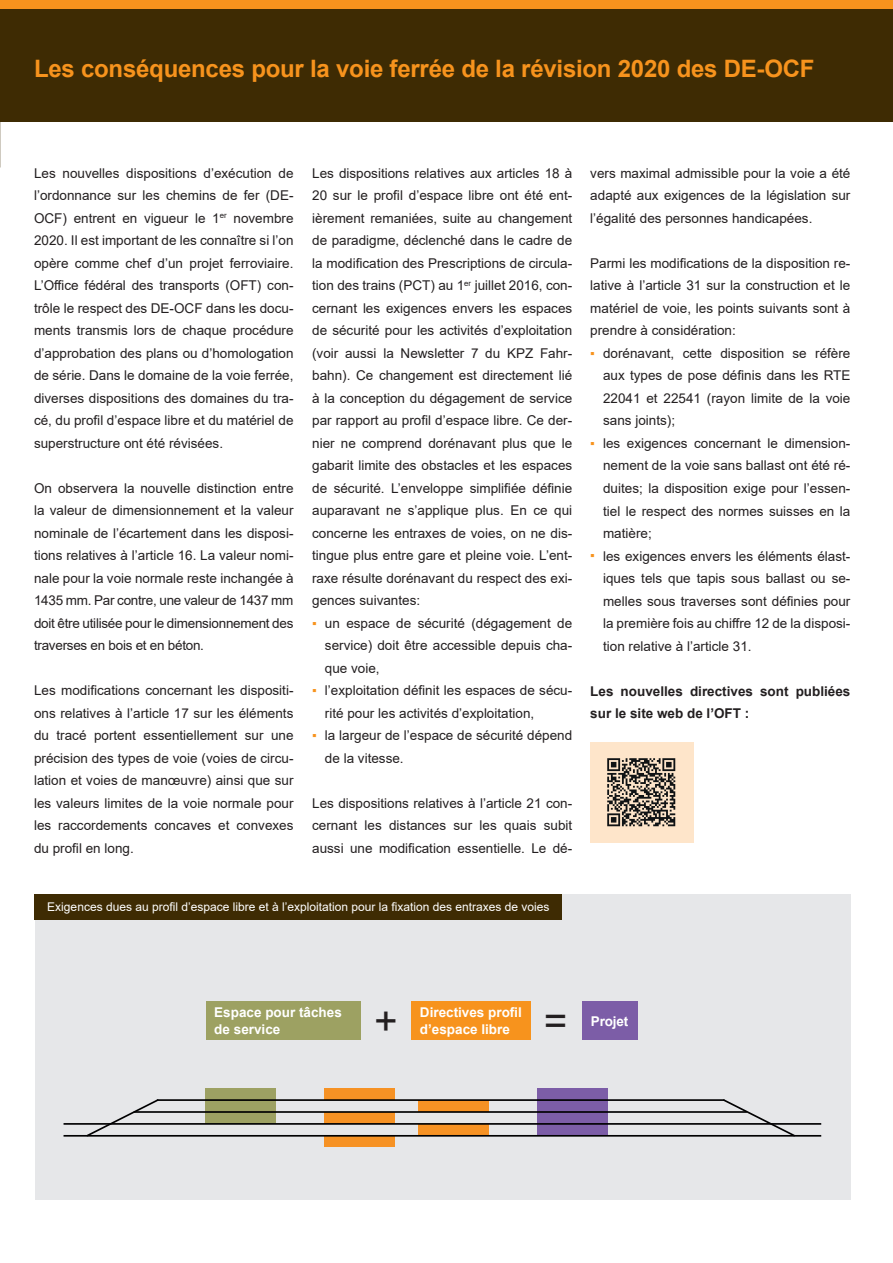
<style>
.page{position:relative;width:893px;height:1263px;background:#fff}
.page>*{position:absolute;margin:0;border:0;box-sizing:border-box;transform-origin:0 0}
.t1{font:40.5px "Arial";color:#231f20}
.t2{font:700 24px "Arial";letter-spacing:-.01em;color:#f7931d}
.t3{font:13.5px/22.5px "Arial";color:#231f20;text-align:justify}
.t4{font:700 13.5px/16.5px "Arial";color:#fff}
.t5{font:700 13.5px/22.5px "Arial";color:#231f20}
.t6{font:13.5px "Arial";color:#f7931d}
.t7{font:12px "Arial";color:#fff}
</style>
<div class="page">
<div style="left:0;top:9px;width:893px;height:113px;background:#3e2b03"></div>
<div style="left:35px;top:894px;width:815px;height:305px;background:#e6e7e9"></div>
<div style="left:35px;top:894px;width:527px;height:25px;background:#3e2b03"></div>
<div style="left:324px;top:1112px;width:71px;height:11px;background:#f69224"></div>
<div style="left:324px;top:1135px;width:71px;height:12px;background:#f69224"></div>
<div style="left:324px;top:1088px;width:71px;height:12px;background:#f69224"></div>
<div style="left:418px;top:1100px;width:71px;height:12px;background:#f69224"></div>
<div style="left:418px;top:1123px;width:71px;height:12px;background:#f69224"></div>
<div style="left:537px;top:1088px;width:71px;height:12px;background:#7c5da7"></div>
<div style="left:537px;top:1100px;width:71px;height:12px;background:#7c5da7"></div>
<div style="left:537px;top:1112px;width:71px;height:11px;background:#7c5da7"></div>
<div style="left:537px;top:1123px;width:71px;height:12px;background:#7c5da7"></div>
<div style="left:205px;top:1100px;width:71px;height:12px;background:#9da163"></div>
<div style="left:205px;top:1112px;width:71px;height:11px;background:#9da163"></div>
<div style="left:205px;top:1088px;width:71px;height:12px;background:#9da163"></div>
<hr style="left:64px;top:1135px;width:757px;height:1px;background:#000001">
<hr style="left:64px;top:1123px;width:757px;height:2px;background:#000001">
<hr style="left:134px;top:1111px;width:613px;height:2px;background:#000001">
<hr style="left:157px;top:1099px;width:567px;height:2px;background:#000001">
<svg style="left:85px;top:1099px;width:75px;height:38px"></svg>
<svg style="left:722px;top:1099px;width:74px;height:38px"></svg>
<div style="left:206px;top:1001px;width:154px;height:39px;background:#9da162"></div>
<div style="left:411px;top:1001px;width:120px;height:39px;background:#f7931d"></div>
<div style="left:582px;top:1001px;width:56px;height:39px;background:#7c5da7"></div>
<div style="left:590px;top:742px;width:103px;height:100px;background:#fee5ca"></div>
<svg style="left:607px;top:758px;width:68px;height:68px"></svg>
<div style="left:0;top:0;width:893px;height:9px;background:#f7931d"></div>
<h2 class="t2" style="left:34px;top:51px;width:782px">Les conséquences pour la voie ferrée de la révision 2020 des DE-OCF</h2>
<p class="t3" style="left:34px;top:162px;width:261px">Les nouvelles dispositions d’exécution de l’ordonnance sur les chemins de fer (DE-OCF) entrent en vigueur le 1<sup>er</sup> novembre 2020. Il est important de les connaître si l’on opère comme chef d’un projet ferroviaire.<br>L’Office fédéral des transports (OFT) con&shy;trôle le respect des DE-OCF dans les docu&shy;ments transmis lors de chaque procédure d’approbation des plans ou d’homologation de série. Dans le domaine de la voie ferrée, diverses dispositions des domaines du tra&shy;cé, du profil d’espace libre et du matériel de superstructure ont été révisées.</p>
<p class="t3" style="left:34px;top:477px;width:261px">On observera la nouvelle distinction entre la valeur de dimensionnement et la valeur nominale de l’écartement dans les disposi&shy;tions relatives à l’article 16. La valeur nomi&shy;nale pour la voie normale reste inchangée à 1435 mm. Par contre, une valeur de 1437 mm doit être utilisée pour le dimensionnement des traverses en bois et en béton.</p>
<p class="t3" style="left:34px;top:679px;width:261px">Les modifications concernant les dispositi&shy;ons relatives à l’article 17 sur les éléments du tracé portent essentiellement sur une précision des types de voie (voies de circu&shy;lation et voies de manœuvre) ainsi que sur les valeurs limites de la voie normale pour les raccordements concaves et convexes du profil en long.</p>
<p class="t3" style="left:312px;top:162px;width:262px">Les dispositions relatives aux articles 18 à 20 sur le profil d’espace libre ont été ent&shy;ièrement remaniées, suite au changement de paradigme, déclenché dans le cadre de la modification des Prescriptions de circula&shy;tion des trains (PCT) au 1<sup>er</sup> juillet 2016, con&shy;cernant les exigences envers les espaces de sécurité pour les activités d’exploitation (voir aussi la Newsletter 7 du KPZ Fahr&shy;bahn). Ce changement est directement lié à la conception du dégagement de service par rapport au profil d’espace libre. Ce der&shy;nier ne comprend dorénavant plus que le gabarit limite des obstacles et les espaces de sécurité. L’enveloppe simplifiée définie auparavant ne s’applique plus. En ce qui concerne les entraxes de voies, on ne dis&shy;tingue plus entre gare et pleine voie. L’ent&shy;raxe résulte dorénavant du respect des exi&shy;gences suivantes:</p>
<p class="t3" style="left:325px;top:612px;width:249px;text-align:left">un espace de sécurité (dégagement de service) doit être accessible depuis cha&shy;que voie,<br>l’exploitation définit les espaces de sécu&shy;rité pour les activités d’exploitation,<br>la largeur de l’espace de sécurité dépend de la vitesse.</p>
<p class="t3" style="left:312px;top:792px;width:262px">Les dispositions relatives à l’article 21 con&shy;cernant les distances sur les quais subit aussi une modification essentielle. Le dé-</p>
<p class="t6" style="left:312px;top:613px;width:6px">▪</p>
<p class="t6" style="left:312px;top:681px;width:6px">▪</p>
<p class="t6" style="left:312px;top:726px;width:6px">▪</p>
<p class="t3" style="left:590px;top:162px;width:262px">vers maximal admissible pour la voie a été adapté aux exigences de la législation sur l’égalité des personnes handicapées.</p>
<p class="t3" style="left:590px;top:252px;width:262px">Parmi les modifications de la disposition re&shy;lative à l’article 31 sur la construction et le matériel de voie, les points suivants sont à prendre à considération:</p>
<p class="t3" style="left:603px;top:342px;width:249px;text-align:left">dorénavant, cette disposition se réfère aux types de pose définis dans les RTE 22041 et 22541 (rayon limite de la voie sans joints);<br>les exigences concernant le dimension&shy;nement de la voie sans ballast ont été ré&shy;duites; la disposition exige pour l’essen&shy;tiel le respect des normes suisses en la matière;<br>les exigences envers les éléments élast&shy;iques tels que tapis sous ballast ou se&shy;melles sous traverses sont définies pour la première fois au chiffre 12 de la disposi&shy;tion relative à l’article 31.</p>
<p class="t5" style="left:590px;top:680px;width:262px">Les nouvelles directives sont publiées sur le site web de l’OFT :</p>
<p class="t6" style="left:590px;top:344px;width:6px">▪</p>
<p class="t6" style="left:590px;top:434px;width:6px">▪</p>
<p class="t6" style="left:590px;top:546px;width:6px">▪</p>
<p class="t7" style="left:47px;top:899px;width:504px">Exigences dues au profil d’espace libre et à l’exploitation pour la fixation des entraxes de voies</p>
<p class="t4" style="left:214px;top:1004px;width:129px">Espace pour tâches de service</p>
<p class="t4" style="left:420px;top:1004px;width:104px">Directives profil d’espace libre</p>
<h1 class="t1" style="left:374px;top:993px;width:25px">+</h1>
<h1 class="t1" style="left:544px;top:993px;width:25px">=</h1>
<p class="t4" style="left:591px;top:1013px;width:39px">Projet</p>
</div>
